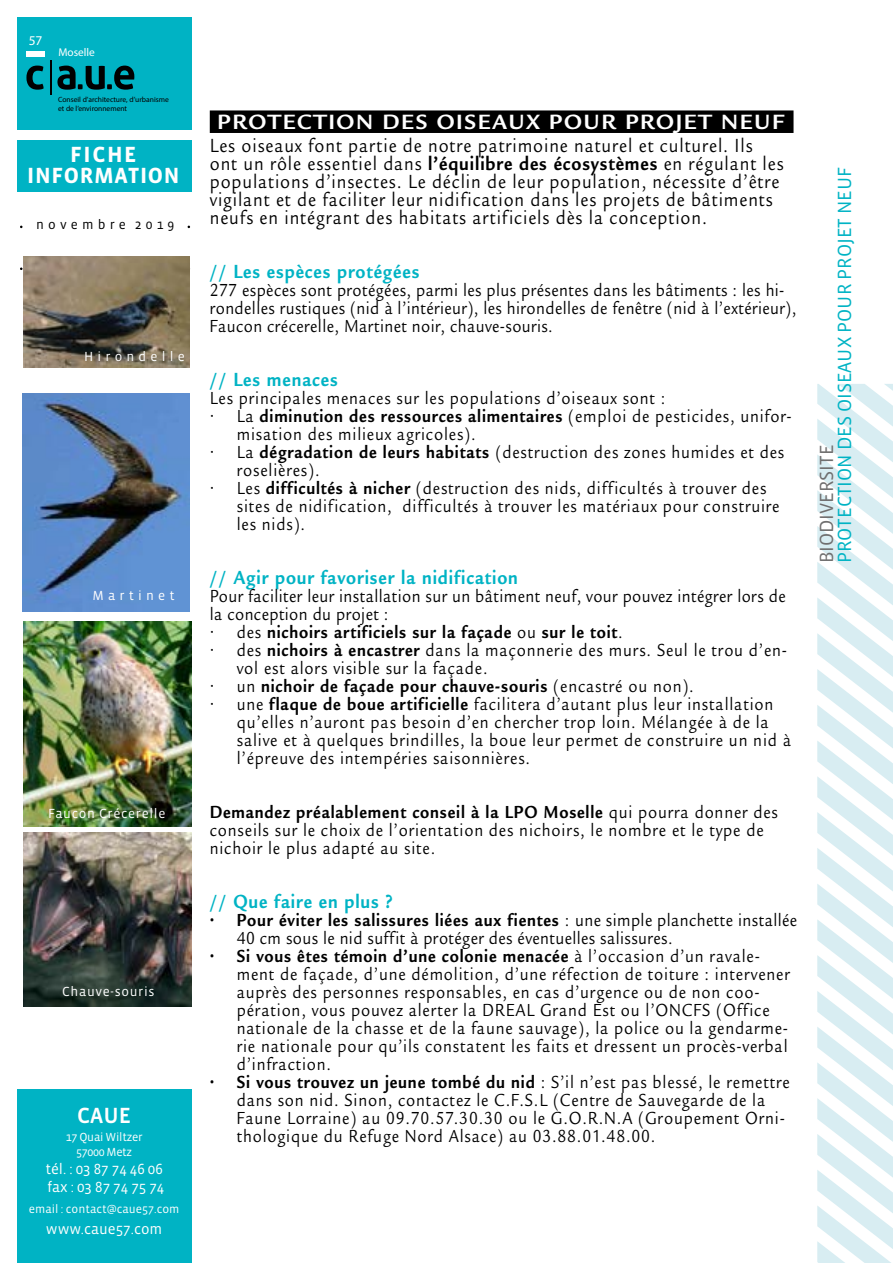
<style>
.page{position:relative;width:893px;height:1263px;background:#fff}
.page>*{position:absolute;margin:0;border:0;box-sizing:border-box;transform-origin:0 0}
.t1{font:700 22.5px "Legacy Sans Std";letter-spacing:.07em;color:#fff}
.t2{font:700 22.5px/21px "Vista Sans OT";letter-spacing:.03em;color:#fff;text-align:center}
.t3{font:500 22.5px "Vista Sans OT";color:#fff}
.t4{font:20.7px/18px "Legacy Sans Std";letter-spacing:.05em;color:#000;scale:.87 1}
.t5{font:700 20.7px "Legacy Sans Std";letter-spacing:.05em;color:#00b3c4;scale:.87 1}
.t6{font:19.5px "Vista Sans OT";color:#00b3c4}
.t7{font:19.5px "Vista Sans OT";color:#706f6f}
.t8{font:18.9px/18px "Legacy Sans Std";letter-spacing:.05em;color:#000;scale:.87 1}
.t9{font:18.9px/18px "Legacy Sans Std";letter-spacing:.025em;color:#000;scale:.87 1}
.t10{font:700 18.9px "Legacy Sans Std";letter-spacing:.05em;color:#000;scale:.87 1}
.t11{font:15px/18px "Vista Sans OT";color:#fff}
.t12{font:13.5px "Vista Sans OT";letter-spacing:.05em;color:#fff}
.t13{font:13.5px "Vista Sans OT";letter-spacing:.31em;color:#fff}
.t14{font:13.5px "Vista Sans OT";letter-spacing:.31em;color:#000}
.t15{font:13.35px "Myriad Pro";color:#fff}
.t16{font:12px/15px "Vista Sans OT";letter-spacing:-.01em;color:#fff;text-align:center}
.t17{font:11.25px "Myriad Pro";color:#fff}
.t18{font:7.5px/9px "Myriad Pro";color:#000}
.s1{font-weight:700}
.s2{font-weight:400}
</style>
<div class="page">
<div style="left:210px;top:110px;width:583px;height:23px;background:#000"></div>
<svg style="left:817px;top:384px;width:76px;height:879px;fill:#d8edf2"></svg>
<div style="left:17px;top:17px;width:174px;height:113px;background:#00b3c4"></div>
<div style="left:17px;top:140px;width:174px;height:52px;background:#00b3c4"></div>
<div style="left:17px;top:1089px;width:174px;height:174px;background:#00b3c4"></div>
<hr style="left:50px;top:60px;width:1px;height:35px;background:#000">
<svg style="left:26px;top:66px;width:18px;height:24px"></svg>
<svg style="left:57px;top:66px;width:77px;height:24px"></svg>
<div style="left:26px;top:52px;width:19px;height:5px;background:#fff"></div>
<img style="left:24px;top:622px;width:167px;height:204px">
<img style="left:24px;top:832px;width:167px;height:175px">
<img style="left:23px;top:393px;width:167px;height:218px">
<img style="left:24px;top:256px;width:166px;height:111px">
<p class="t15" style="left:29px;top:32px;width:15px">57</p>
<p class="t17" style="left:58px;top:45px;width:38px">Moselle</p>
<p class="t18" style="left:58px;top:95px;width:112px">Conseil d’architecture, d’urbanisme et de l’environnement</p>
<p class="t2" style="left:27px;top:145px;width:154px">FICHE<br>INFORMATION</p>
<p class="t14" style="left:36px;top:218px;width:140px">novembre 2019</p>
<p class="t13" style="left:84px;top:349px;width:102px">Hirondelle</p>
<p class="t13" style="left:93px;top:589px;width:84px">Martinet</p>
<p class="t12" style="left:48px;top:807px;width:119px">Faucon Crécerelle</p>
<p class="t12" style="left:62px;top:984px;width:94px">Chauve-souris</p>
<p class="t3" style="left:77px;top:1104px;width:55px">CAUE</p>
<p class="t16" style="left:66px;top:1130px;width:78px">17 Quai Wiltzer<br>57000 Metz</p>
<p class="t11" style="left:45px;top:1161px;width:120px">tél. : 03 87 74 46 06 fax : 03 87 74 75 74</p>
<p class="t16" style="left:29px;top:1202px;width:152px">email : contact@caue57.com</p>
<p class="t11" style="left:46px;top:1221px;width:118px">www.caue57.com</p>
<p class="t1" style="left:218px;top:109px;width:568px">PROTECTION DES OISEAUX POUR PROJET NEUF</p>
<p class="t4" style="left:210px;top:136px;width:661px">Les oiseaux font partie de notre patrimoine naturel et culturel. Ils ont un rôle essentiel dans <span class="s1">l’équilibre des écosystèmes</span> en régulant les populations d’insectes. Le déclin de leur population, nécessite d’être vigilant et de faciliter leur nidification dans les projets de bâtiments neufs en intégrant des habitats artificiels dès la conception.</p>
<p class="t5" style="left:210px;top:259px;width:242px">// Les espèces protégées</p>
<p class="t9" style="left:210px;top:281px;width:676px">277 espèces sont protégées, parmi les plus présentes dans les bâtiments : les hi&shy;rondelles rustiques (nid à l’intérieur), les hirondelles de fenêtre (nid à l’extérieur),<br>Faucon crécerelle, Martinet noir, chauve-souris.</p>
<p class="t5" style="left:210px;top:367px;width:149px">// Les menaces</p>
<p class="t8" style="left:210px;top:389px;width:525px">Les principales menaces sur les populations d’oiseaux sont :</p>
<p class="t8" style="left:237px;top:407px;width:639px;text-indent:-27px">• La <span class="s1">diminution des ressources alimentaires</span> (emploi de pesticides, unifor&shy;misation des milieux agricoles).</p>
<p class="t8" style="left:237px;top:443px;width:631px;text-indent:-27px">• La <span class="s1">dégradation de leurs habitats</span> (destruction des zones humides et des roselières).</p>
<p class="t8" style="left:237px;top:479px;width:625px;text-indent:-27px">• Les <span class="s1">difficultés à nicher</span> (destruction des nids, difficultés à trouver des sites de nidification, difficultés à trouver les matériaux pour construire les nids).</p>
<p class="t5" style="left:210px;top:565px;width:356px">// Agir pour favoriser la nidification</p>
<p class="t9" style="left:210px;top:587px;width:663px">Pour faciliter leur installation sur un bâtiment neuf, vour pouvez intégrer lors de la conception du projet :</p>
<p class="t10" style="left:210px;top:621px;width:476px"><span class="s2">• des</span> nichoirs artificiels sur la façade <span class="s2">ou</span> sur le toit<span class="s2">.</span></p>
<p class="t8" style="left:237px;top:641px;width:634px;text-indent:-27px">• des <span class="s1">nichoirs à encastrer</span> dans la maçonnerie des murs. Seul le trou d’en&shy;vol est alors visible sur la façade.</p>
<p class="t10" style="left:210px;top:675px;width:558px"><span class="s2">• un</span> nichoir de façade pour chauve-souris <span class="s2">(encastré ou non).</span></p>
<p class="t8" style="left:237px;top:695px;width:638px;text-indent:-27px">• une <span class="s1">flaque de boue artificielle</span> facilitera d’autant plus leur installation qu’elles n’auront pas besoin d’en chercher trop loin. Mélangée à de la salive et à quelques brindilles, la boue leur permet de construire un nid à l’épreuve des intempéries saisonnières.</p>
<p class="t8" style="left:210px;top:803px;width:655px"><span class="s1">Demandez préalablement conseil à la LPO Moselle</span> qui pourra donner des conseils sur le choix de l’orientation des nichoirs, le nombre et le type de nichoir le plus adapté au site.</p>
<p class="t5" style="left:210px;top:889px;width:212px">// Que faire en plus ?</p>
<p class="t9" style="left:237px;top:911px;width:646px;text-indent:-27px"><span class="s1">• Pour éviter les salissures liées aux fientes</span> : une simple planchette installée<br>40 cm sous le nid suffit à protéger des éventuelles salissures.</p>
<p class="t8" style="left:237px;top:947px;width:637px;text-indent:-27px"><span class="s1">• Si vous êtes témoin d’une colonie menacée</span> à l’occasion d’un ravale&shy;ment de façade, d’une démolition, d’une réfection de toiture : intervener auprès des personnes responsables, en cas d’urgence ou de non coo&shy;pération, vous pouvez alerter la DREAL Grand Est ou l’ONCFS (Office nationale de la chasse et de la faune sauvage), la police ou la gendarme&shy;rie nationale pour qu’ils constatent les faits et dressent un procès-verbal d’infraction.</p>
<p class="t8" style="left:237px;top:1073px;width:637px;text-indent:-27px"><span class="s1">• Si vous trouvez un jeune tombé du nid</span> : S’il n’est pas blessé, le remettre dans son nid. Sinon, contactez le C.F.S.L (Centre de Sauvegarde de la Faune Lorraine) au 09.70.57.30.30 ou le G.O.R.N.A (Groupement Orni&shy;thologique du Refuge Nord Alsace) au 03.88.01.48.00.</p>
<p class="t6" style="left:834px;top:563px;width:398px;rotate:-90deg">PROTECTION DES OISEAUX POUR PROJET NEUF</p>
<p class="t7" style="left:816px;top:563px;width:120px;rotate:-90deg">BIODIVERSITE</p>
</div>
